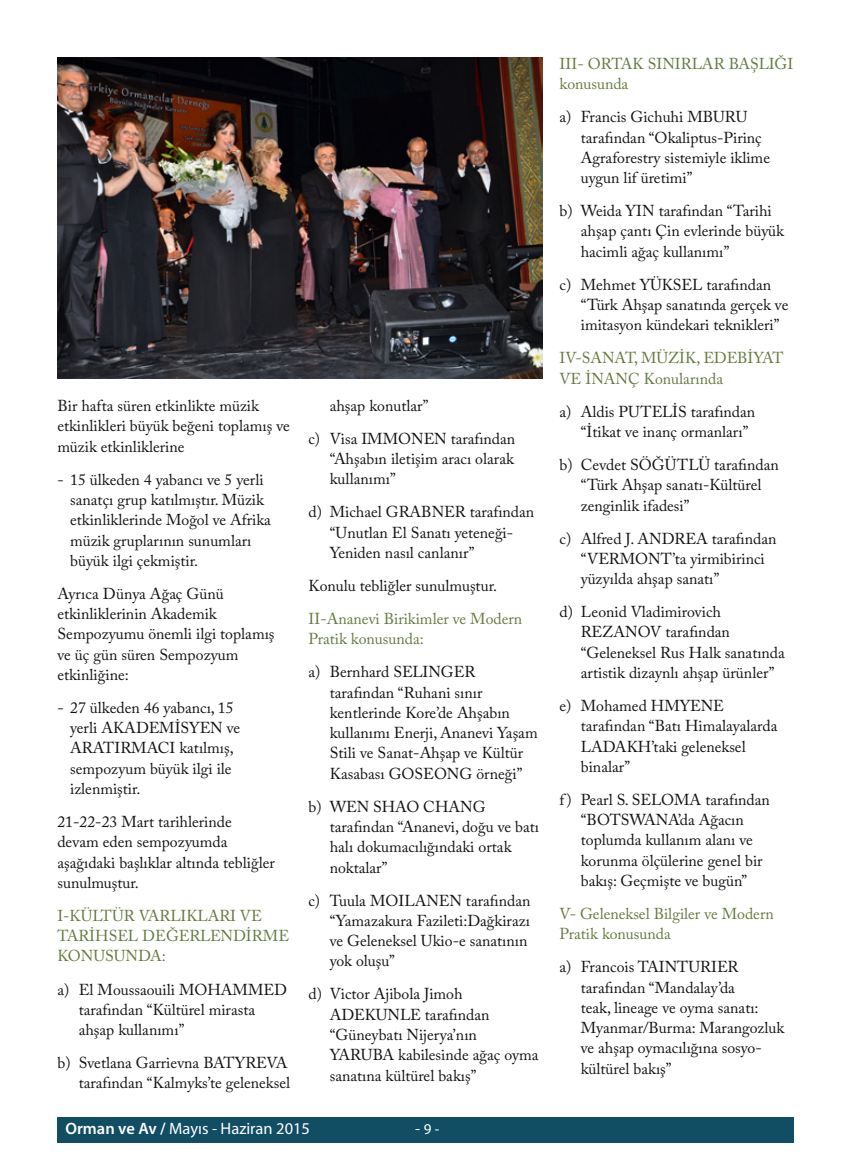
<style>
.page{position:relative;width:851px;height:1166px;background:#fff}
.page>*{position:absolute;margin:0;border:0;box-sizing:border-box;transform-origin:0 0}
.t1{font:16.5px "Myriad Pro";color:#fff}
.t2{font:15.75px/20.2px "Adobe Caslon Pro";color:#121212}
.t3{font:15.75px/20.2px "Adobe Caslon Pro";color:#647a3d}
.t4{font:15px "Myriad Pro";color:#fff}
.s1{font-weight:600}
.s2{font-size:16.5px}
</style>
<div class="page">
<div style="left:57px;top:1116px;width:736px;height:26px;background:#114d63"></div>
<img style="left:57px;top:57px;width:485px;height:321px">
<p class="t2" style="left:57px;top:395px;width:234px">Bir hafta süren etkinlikte müzik etkinlikleri büyük beğeni toplamış ve müzik etkinliklerine</p>
<p class="t2" style="left:70px;top:469px;width:202px;text-indent:-13px">- 15 ülkeden 4 yabancı ve 5 yerli sanatçı grup katılmıştır. Müzik etkinliklerinde Moğol ve Afrika müzik gruplarının sunumları büyük ilgi çekmiştir.</p>
<p class="t2" style="left:57px;top:583px;width:218px">Ayrıca Dünya Ağaç Günü etkinliklerinin Akademik<br>Sempozyumu önemli ilgi toplamış ve üç gün süren Sempozyum etkinliğine:</p>
<p class="t2" style="left:70px;top:697px;width:171px;text-indent:-13px">- 27 ülkeden 46 yabancı, 15 yerli AKADEMİSYEN ve<br>ARATIRMACI katılmış, sempozyum büyük ilgi ile izlenmiştir.</p>
<p class="t2" style="left:57px;top:811px;width:219px">21-22-23 Mart tarihlerinde devam eden sempozyumda aşağıdaki başlıklar altında tebliğler sunulmuştur.</p>
<p class="t3" style="left:57px;top:905px;width:233px">I-KÜLTÜR VARLIKLARI VE<br>TARİHSEL DEĞERLENDİRME<br>KONUSUNDA:</p>
<p class="t2" style="left:79px;top:978px;width:209px;text-indent:-21px">a) El Moussaouili MOHAMMED tarafından “Kültürel mirasta ahşap kullanımı”</p>
<p class="t2" style="left:57px;top:1052px;width:234px;text-align:right">b) Svetlana Garrievna BATYREVA tarafından “Kalmyks’te geleneksel</p>
<p class="t2" style="left:308px;top:389px;width:208px;line-height:33px;text-indent:21px">ahşap konutlar”<br>c) Visa IMMONEN tarafından</p>
<p class="t2" style="left:330px;top:448px;width:185px">“Ahşabın iletişim aracı olarak kullanımı”</p>
<p class="t2" style="left:330px;top:501px;width:206px;text-indent:-21px">d) Michael GRABNER tarafından “Unutlan El Sanatı yeteneği-<br>Yeniden nasıl canlanır”</p>
<p class="t2" style="left:308px;top:575px;width:190px">Konulu tebliğler sunulmuştur.</p>
<p class="t3" style="left:308px;top:608px;width:215px">II-Ananevi Birikimler ve Modern<br>Pratik konusunda:</p>
<p class="t2" style="left:330px;top:661px;width:209px;text-indent:-21px">a) Bernhard SELINGER tarafından “Ruhani sınır kentlerinde Kore’de Ahşabın kullanımı Enerji, Ananevi Yaşam<br>Stili ve Sanat-Ahşap ve Kültür<br>Kasabası GOSEONG örneği”</p>
<p class="t2" style="left:330px;top:795px;width:211px;text-indent:-21px">b) WEN SHAO CHANG tarafından “Ananevi, doğu ve batı halı dokumacılığındaki ortak noktalar”</p>
<p class="t2" style="left:330px;top:889px;width:202px;text-indent:-21px">c) Tuula MOILANEN tarafından “Yamazakura Fazileti:Dağkirazı ve Geleneksel Ukio-e sanatının yok oluşu”</p>
<p class="t2" style="left:330px;top:983px;width:210px;text-indent:-21px">d) Victor Ajibola Jimoh<br>ADEKUNLE tarafından “Güneybatı Nijerya’nın<br>YARUBA kabilesinde ağaç oyma sanatına kültürel bakış”</p>
<p class="t1" style="left:65px;top:1118px;width:246px"><span class="s1">Orman ve Av /</span> Mayıs - Haziran 2015</p>
<p class="t4" style="left:415px;top:1119px;width:26px"><span class="s2">-</span> 9 -</p>
<p class="t3" style="left:559px;top:53px;width:235px">III- ORTAK SINIRLAR BAŞLIĞI konusunda</p>
<p class="t2" style="left:580px;top:107px;width:191px;text-indent:-21px">a) Francis Gichuhi MBURU tarafından “Okaliptus-Pirinç<br>Agraforestry sistemiyle iklime uygun lif üretimi”</p>
<p class="t2" style="left:580px;top:200px;width:205px;text-indent:-21px">b) Weida YIN tarafından “Tarihi ahşap çantı Çin evlerinde büyük hacimli ağaç kullanımı”</p>
<p class="t2" style="left:580px;top:274px;width:209px;text-indent:-21px">c) Mehmet YÜKSEL tarafından “Türk Ahşap sanatında gerçek ve imitasyon kündekari teknikleri”</p>
<p class="t3" style="left:559px;top:348px;width:225px">IV-SANAT, MÜZİK, EDEBİYAT<br>VE İNANÇ Konularında</p>
<p class="t2" style="left:580px;top:401px;width:176px;text-indent:-21px">a) Aldis PUTELİS tarafından “İtikat ve inanç ormanları”</p>
<p class="t2" style="left:580px;top:454px;width:199px;text-indent:-21px">b) Cevdet SÖĞÜTLÜ tarafından “Türk Ahşap sanatı-Kültürel zenginlik ifadesi”</p>
<p class="t2" style="left:580px;top:528px;width:197px;text-indent:-21px">c) Alfred J. ANDREA tarafından “VERMONT’ta yirmibirinci yüzyılda ahşap sanatı”</p>
<p class="t2" style="left:580px;top:601px;width:205px;text-indent:-21px">d) Leonid Vladimirovich<br>REZANOV tarafından “Geleneksel Rus Halk sanatında artistik dizaynlı ahşap ürünler”</p>
<p class="t2" style="left:580px;top:695px;width:198px;text-indent:-21px">e) Mohamed HMYENE tarafından “Batı Himalayalarda<br>LADAKH’taki geleneksel binalar”</p>
<p class="t2" style="left:580px;top:789px;width:191px;text-indent:-21px">f ) Pearl S. SELOMA tarafından “BOTSWANA’da Ağacın toplumda kullanım alanı ve korunma ölçülerine genel bir bakış: Geçmişte ve bugün”</p>
<p class="t3" style="left:559px;top:903px;width:216px">V- Geleneksel Bilgiler ve Modern<br>Pratik konusunda</p>
<p class="t2" style="left:580px;top:956px;width:205px;text-indent:-21px">a) Francois TAINTURIER tarafından “Mandalay’da<br>teak, lineage ve oyma sanatı:<br>Myanmar/Burma: Marangozluk ve ahşap oymacılığına sosyo&shy;kültürel bakış”</p>
</div>
